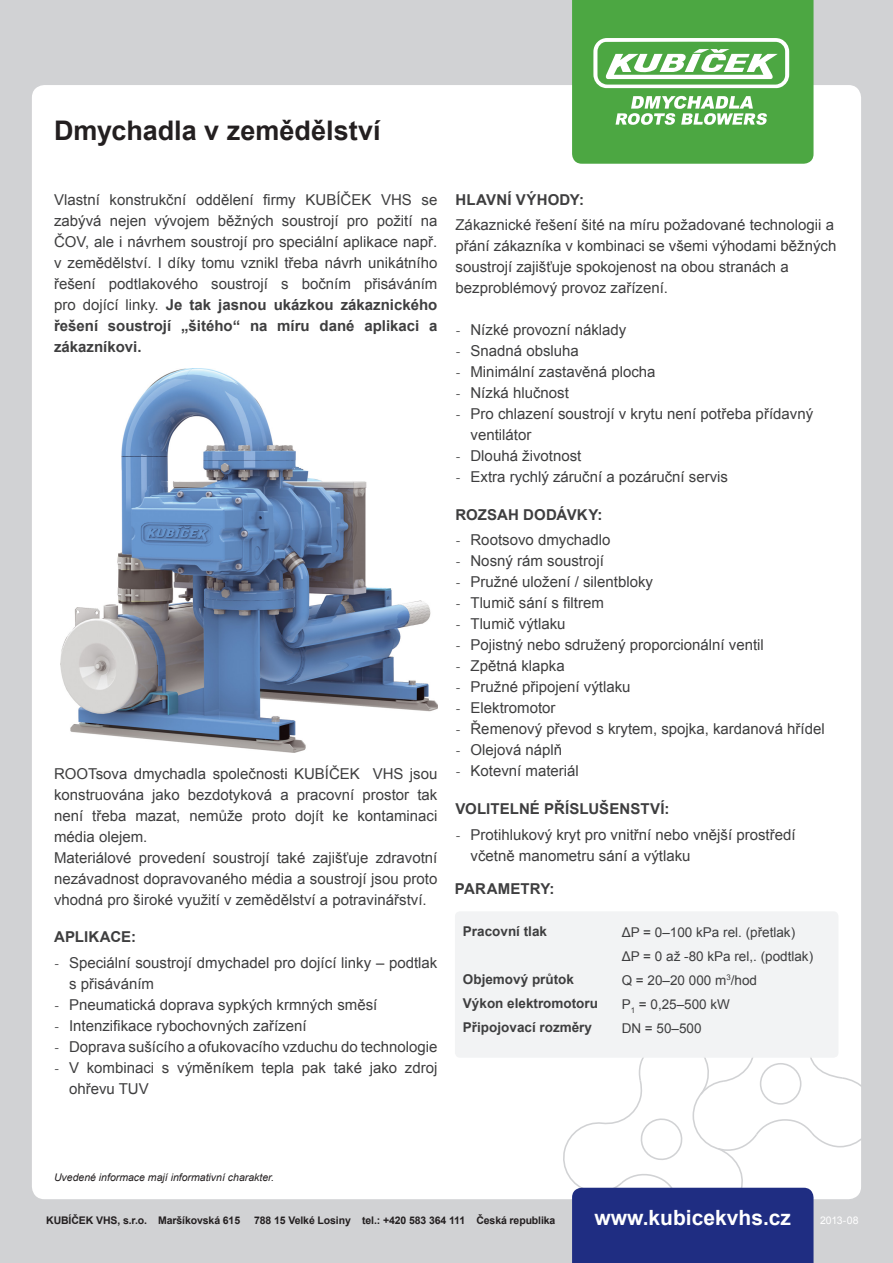
<style>
.page{position:relative;width:893px;height:1263px;background:#d1d2d4}
.page>*{position:absolute;margin:0;border:0;box-sizing:border-box;transform-origin:0 0}
.NADPIS_HLAVNI{font:700 27px "Arial";color:#231f20}
.t1{font:700 21px "Arial";color:#fff}
.blok_text{font:15px/21px "Arial";color:#3e3e3f}
.NADPIS_02{font:15px/21px "Arial";color:#3e3e3f;text-align:justify}
.NADPIS_02-2{font:700 15px "Arial";letter-spacing:.005em;color:#3e3e3f}
.parametry_blok_-_hod{font:13.5px "Arial";color:#3e3e3f}
.parametry_blok{font:700 13.5px "Arial";color:#3e3e3f}
.t2{font:700 10.5px "Arial";letter-spacing:-.01em;color:#231f20}
.t3{font:italic 10.5px "Arial";color:#231f20}
.t4{font:10.5px "Arial";letter-spacing:-.015em;color:#fff}
.s1{font-weight:700}
.s2{font-family:"Minion Pro"}
</style>
<div class="page">
<div style="left:32px;top:85px;width:829px;height:1114px;background:#fff;border-radius:13px"></div>
<svg style="left:572px;top:0;width:241px;height:164px;background:#68b560"></svg>
<svg style="left:563px;top:1058px;width:298px;height:205px"></svg>
<img style="left:61px;top:369px;width:376px;height:383px">
<div style="left:456px;top:912px;width:382px;height:145px;background:#f2f3f4;border-radius:4px"></div>
<div style="left:455px;top:911px;width:383px;height:147px;border:2px solid #f2f3f4;border-radius:4px"></div>
<p class="NADPIS_HLAVNI" style="left:54px;top:112px;width:328px">Dmychadla v zemědělství</p>
<p class="blok_text" style="left:54px;top:190px;width:385px;text-align:justify">Vlastní konstrukční oddělení firmy KUBÍČEK VHS se zabývá nejen vývojem běžných soustrojí pro požití na ČOV, ale i návrhem soustrojí pro speciální aplikace např. v zemědělství. I díky tomu vznikl třeba návrh unikátního řešení podtlakového soustrojí s bočním přisáváním pro dojící linky. <span class="s1">Je tak jasnou ukázkou zákaznického řešení soustrojí „šitého“ na míru dané aplikaci a zákazníkovi.</span></p>
<p class="NADPIS_02" style="left:54px;top:763px;width:385px">ROOTsova dmychadla společnosti KUBÍČEK VHS jsou konstruována jako bezdotyková a pracovní prostor tak není třeba mazat, nemůže proto dojít ke kontaminaci média olejem.</p>
<p class="NADPIS_02" style="left:54px;top:847px;width:385px">Materiálové provedení soustrojí také zajišťuje zdravotní nezávadnost dopravovaného média a soustrojí jsou proto vhodná pro široké využití v zemědělství a potravinářství.</p>
<p class="NADPIS_02-2" style="left:54px;top:927px;width:84px">APLIKACE:</p>
<p class="blok_text" style="left:69px;top:952px;width:370px;text-indent:-15px"><span class="s2">-</span> Speciální soustrojí dmychadel pro dojící linky – podtlak s přisáváním</p>
<p class="blok_text" style="left:54px;top:994px;width:325px"><span class="s2">-</span> Pneumatická doprava sypkých krmných směsí</p>
<p class="blok_text" style="left:54px;top:1015px;width:254px"><span class="s2">-</span> Intenzifikace rybochovných zařízení</p>
<p class="blok_text" style="left:54px;top:1036px;width:385px"><span class="s2">-</span> Doprava sušícího a ofukovacího vzduchu do technologie</p>
<p class="blok_text" style="left:69px;top:1057px;width:370px;text-indent:-15px"><span class="s2">-</span> V kombinaci s výměníkem tepla pak také jako zdroj ohřevu TUV</p>
<p class="NADPIS_02-2" style="left:455px;top:190px;width:130px">HLAVNÍ VÝHODY:</p>
<p class="NADPIS_02" style="left:455px;top:215px;width:382px;text-align:left">Zákaznické řešení šité na míru požadované technologii a přání zákazníka v kombinaci se všemi výhodami běžných soustrojí zajišťuje spokojenost na obou stranách a bezproblémový provoz zařízení.</p>
<p class="blok_text" style="left:455px;top:320px;width:172px"><span class="s2">-</span> Nízké provozní náklady</p>
<p class="blok_text" style="left:455px;top:341px;width:125px"><span class="s2">-</span> Snadná obsluha</p>
<p class="blok_text" style="left:455px;top:362px;width:202px"><span class="s2">-</span> Minimální zastavěná plocha</p>
<p class="blok_text" style="left:455px;top:383px;width:115px"><span class="s2">-</span> Nízká hlučnost</p>
<p class="blok_text" style="left:470px;top:404px;width:344px;text-indent:-15px"><span class="s2">-</span> Pro chlazení soustrojí v krytu není potřeba přídavný ventilátor</p>
<p class="blok_text" style="left:455px;top:446px;width:127px"><span class="s2">-</span> Dlouhá životnost</p>
<p class="blok_text" style="left:455px;top:467px;width:274px"><span class="s2">-</span> Extra rychlý záruční a pozáruční servis</p>
<p class="NADPIS_02-2" style="left:455px;top:505px;width:148px">ROZSAH DODÁVKY:</p>
<p class="blok_text" style="left:455px;top:530px;width:157px"><span class="s2">-</span> Rootsovo dmychadlo</p>
<p class="blok_text" style="left:455px;top:551px;width:150px"><span class="s2">-</span> Nosný rám soustrojí</p>
<p class="blok_text" style="left:455px;top:572px;width:199px"><span class="s2">-</span> Pružné uložení / silentbloky</p>
<p class="blok_text" style="left:455px;top:593px;width:150px"><span class="s2">-</span> Tlumič sání s filtrem</p>
<p class="blok_text" style="left:455px;top:614px;width:112px"><span class="s2">-</span> Tlumič výtlaku</p>
<p class="blok_text" style="left:455px;top:635px;width:310px"><span class="s2">-</span> Pojistný nebo sdružený proporcionální ventil</p>
<p class="blok_text" style="left:455px;top:656px;width:111px"><span class="s2">-</span> Zpětná klapka</p>
<p class="blok_text" style="left:455px;top:677px;width:177px"><span class="s2">-</span> Pružné připojení výtlaku</p>
<p class="blok_text" style="left:455px;top:698px;width:102px"><span class="s2">-</span> Elektromotor</p>
<p class="blok_text" style="left:455px;top:719px;width:371px"><span class="s2">-</span> Řemenový převod s krytem, spojka, kardanová hřídel</p>
<p class="blok_text" style="left:455px;top:740px;width:108px"><span class="s2">-</span> Olejová náplň</p>
<p class="blok_text" style="left:455px;top:761px;width:125px"><span class="s2">-</span> Kotevní materiál</p>
<p class="NADPIS_02-2" style="left:455px;top:799px;width:215px">VOLITELNÉ PŘÍSLUŠENSTVÍ:</p>
<p class="blok_text" style="left:470px;top:824px;width:327px;text-indent:-15px"><span class="s2">-</span> Protihlukový kryt pro vnitřní nebo vnější prostředí včetně manometru sání a výtlaku</p>
<p class="NADPIS_02-2" style="left:455px;top:879px;width:101px">PARAMETRY:</p>
<p class="parametry_blok" style="left:463px;top:922px;width:86px">Pracovní tlak</p>
<p class="parametry_blok" style="left:463px;top:970px;width:113px">Objemový průtok</p>
<p class="parametry_blok" style="left:463px;top:994px;width:137px">Výkon elektromotoru</p>
<p class="parametry_blok" style="left:463px;top:1018px;width:131px">Připojovací rozměry</p>
<p class="parametry_blok_-_hod" style="left:622px;top:923px;width:175px">ΔP = 0–100 kPa rel. (přetlak)</p>
<p class="parametry_blok_-_hod" style="left:622px;top:947px;width:193px">ΔP = 0 až -80 kPa rel,. (podtlak)</p>
<p class="parametry_blok_-_hod" style="left:622px;top:971px;width:137px">Q = 20–20 000 m<sup>3</sup>/hod</p>
<p class="parametry_blok_-_hod" style="left:622px;top:995px;width:110px">P<sub>1</sub> = 0,25–500 kW</p>
<p class="parametry_blok_-_hod" style="left:622px;top:1019px;width:81px">DN = 50–500</p>
<p class="t3" style="left:54px;top:1171px;width:222px">Uvedené informace mají informativní charakter.</p>
<p class="t2" style="left:46px;top:1213px;width:195px">KUBÍČEK VHS, s.r.o. Maršíkovská 615</p>
<p class="t2" style="left:254px;top:1213px;width:303px">788 15 Velké Losiny tel.: +420 583 364 111 Česká republika</p>
<p class="t1" style="left:595px;top:1203px;width:198px">www.kubicekvhs.cz</p>
<p class="t4" style="left:820px;top:1213px;width:40px">2013-08</p>
</div>
